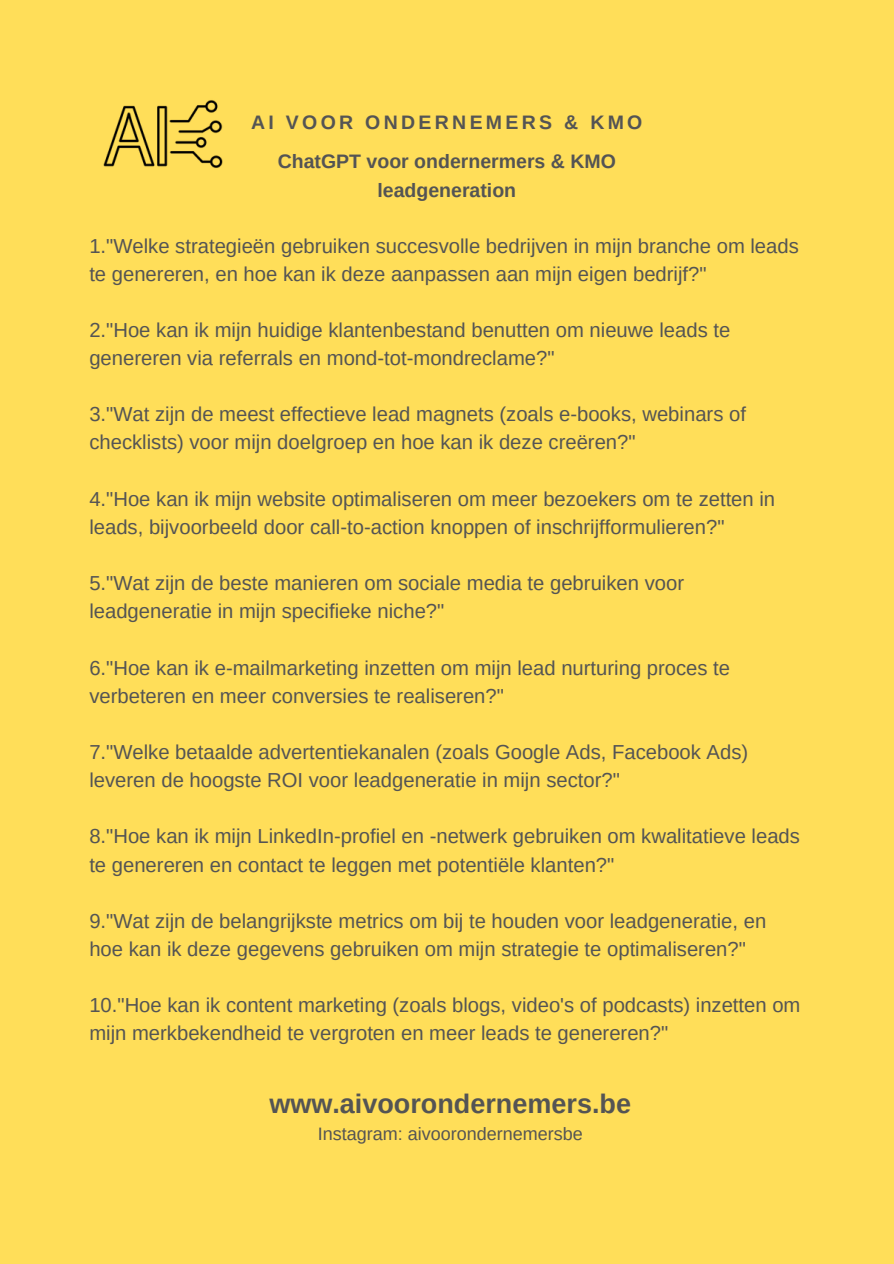
<style>
.page{position:relative;width:894px;height:1264px;background:#fff}
.page>*{position:absolute;margin:0;border:0;box-sizing:border-box;transform-origin:0 0}
.t1{font:700 27px "Arimo";color:#545454}
.t2{font:20.25px/28.2px "Arimo";color:#545454}
.t3{font:700 19.5px/28.2px "Arimo";color:#545454;text-align:center}
.t4{font:700 19.5px "Arimo";letter-spacing:.17em;color:#545454}
.t5{font:18px "Arimo";color:#545454}
</style>
<div class="page">
<div style="left:0;top:0;width:893px;height:1263px;background:#ffde59"></div>
<img style="left:103px;top:100px;width:120px;height:68px">
<h3 class="t4" style="left:251px;top:111px;width:392px">AI VOOR ONDERNEMERS &amp; KMO</h3>
<h3 class="t3" style="left:277px;top:147px;width:339px">ChatGPT voor ondernermers &amp; KMO leadgeneration</h3>
<h1 class="t2" style="left:89px;top:231px;width:710px">1."Welke strategieën gebruiken succesvolle bedrijven in mijn branche om leads te genereren, en hoe kan ik deze aanpassen aan mijn eigen bedrijf?"</h1>
<h2 class="t2" style="left:89px;top:316px;width:642px">2."Hoe kan ik mijn huidige klantenbestand benutten om nieuwe leads te genereren via referrals en mond-tot-mondreclame?"</h2>
<h3 class="t2" style="left:89px;top:400px;width:658px">3."Wat zijn de meest effectieve lead magnets (zoals e-books, webinars of checklists) voor mijn doelgroep en hoe kan ik deze creëren?"</h3>
<h3 class="t2" style="left:89px;top:484px;width:687px">4."Hoe kan ik mijn website optimaliseren om meer bezoekers om te zetten in leads, bijvoorbeeld door call-to-action knoppen of inschrijfformulieren?"</h3>
<h3 class="t2" style="left:89px;top:569px;width:596px">5."Wat zijn de beste manieren om sociale media te gebruiken voor leadgeneratie in mijn specifieke niche?"</h3>
<h3 class="t2" style="left:89px;top:653px;width:642px">6."Hoe kan ik e-mailmarketing inzetten om mijn lead nurturing proces te verbeteren en meer conversies te realiseren?"</h3>
<h3 class="t2" style="left:89px;top:738px;width:660px">7."Welke betaalde advertentiekanalen (zoals Google Ads, Facebook Ads) leveren de hoogste ROI voor leadgeneratie in mijn sector?"</h3>
<h3 class="t2" style="left:89px;top:822px;width:712px">8."Hoe kan ik mijn LinkedIn-profiel en -netwerk gebruiken om kwalitatieve leads te genereren en contact te leggen met potentiële klanten?"</h3>
<h3 class="t2" style="left:89px;top:906px;width:678px">9."Wat zijn de belangrijkste metrics om bij te houden voor leadgeneratie, en hoe kan ik deze gegevens gebruiken om mijn strategie te optimaliseren?"</h3>
<h3 class="t2" style="left:89px;top:991px;width:712px">10."Hoe kan ik content marketing (zoals blogs, video's of podcasts) inzetten om mijn merkbekendheid te vergroten en meer leads te genereren?"</h3>
<p class="t1" style="left:269px;top:1088px;width:363px">www.aivoorondernemers.be</p>
<p class="t5" style="left:317px;top:1123px;width:267px">Instagram: aivoorondernemersbe</p>
</div>
